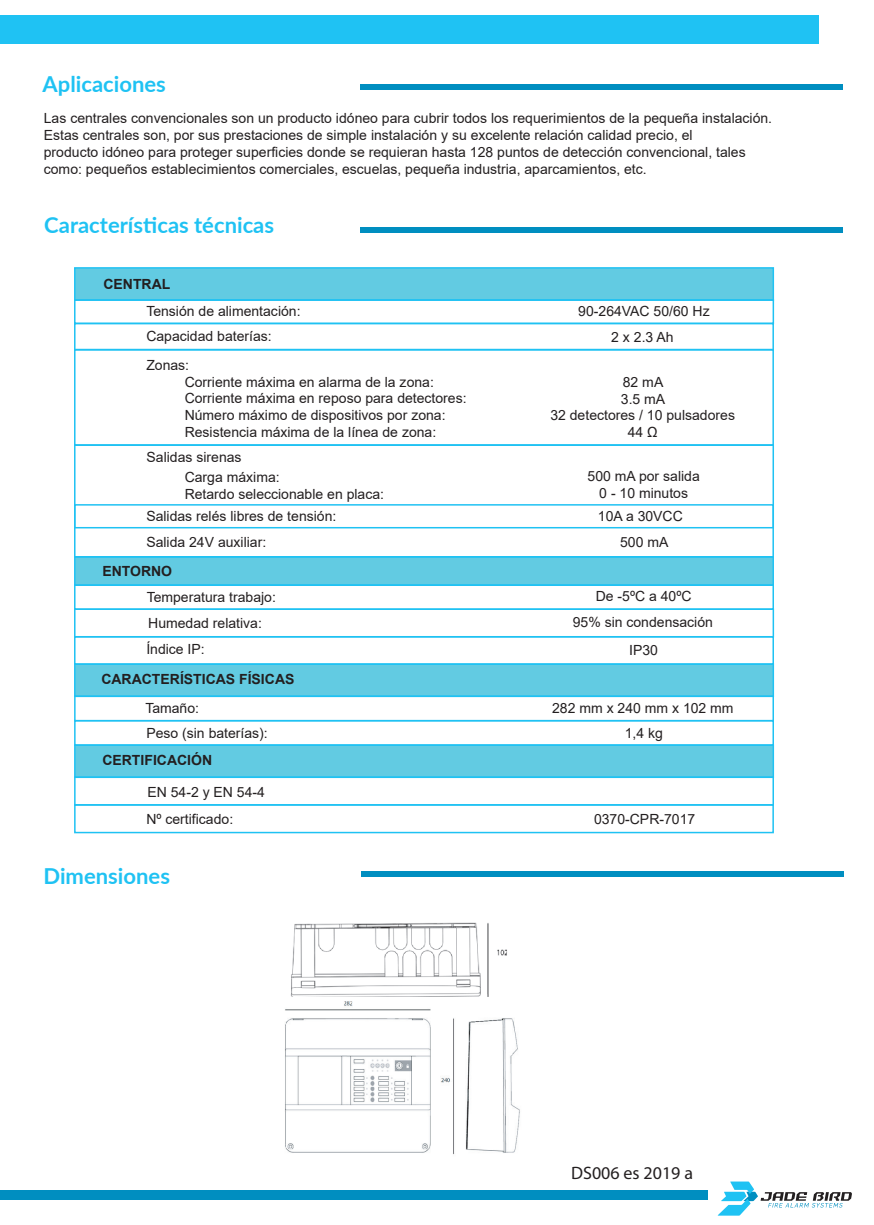
<style>
.page{position:relative;width:874px;height:1225px;background:#fff}
.page>*{position:absolute;margin:0;border:0;box-sizing:border-box;transform-origin:0 0}
.t1{font:700 22px "Lato";color:#1fc2f3}
.t2{font:18px "Myriad Pro";color:#231f20}
.t3{font:14px/16.8px "Arial";color:#231f20}
.t4{font:700 14px "Arial";color:#231f20}
</style>
<div class="page">
<div style="left:74px;top:663px;width:699px;height:34px;background:#62cbe2"></div>
<div style="left:74px;top:744px;width:699px;height:34px;background:#62cbe2"></div>
<div style="left:74px;top:556px;width:699px;height:30px;background:#62cbe2;border:2px solid #21c2f3"></div>
<div style="left:0;top:15px;width:818px;height:28px;background:#1fc2f3"></div>
<div style="left:360px;top:84px;width:482px;height:6px;background:#008ec0"></div>
<div style="left:360px;top:227px;width:482px;height:5px;background:#008ec0"></div>
<div style="left:74px;top:267px;width:699px;height:34px;background:#62cbe2;border:2px solid #21c2f3"></div>
<div style="left:74px;top:299px;width:699px;height:25px;border:2px solid #1fc2f3"></div>
<div style="left:74px;top:323px;width:699px;height:28px;border:2px solid #1fc2f3"></div>
<div style="left:74px;top:349px;width:699px;height:97px;border:2px solid #1fc2f3"></div>
<div style="left:74px;top:444px;width:699px;height:84px;border:2px solid #1fc2f3"></div>
<div style="left:74px;top:504px;width:699px;height:53px;border:2px solid #1fc2f3"></div>
<div style="left:74px;top:584px;width:699px;height:26px;border:2px solid #1fc2f3"></div>
<div style="left:74px;top:608px;width:699px;height:29px;border:2px solid #1fc2f3"></div>
<div style="left:74px;top:695px;width:699px;height:26px;border:2px solid #1fc2f3"></div>
<div style="left:361px;top:871px;width:482px;height:6px;background:#008ec0"></div>
<div style="left:0;top:1190px;width:707px;height:10px;background:#008ec0"></div>
<svg style="left:718px;top:1181px;width:133px;height:34px"></svg>
<img style="left:285px;top:922px;width:235px;height:233px">
<div style="left:74px;top:636px;width:699px;height:29px;border:2px solid #1fc2f3"></div>
<div style="left:74px;top:804px;width:699px;height:29px;border:2px solid #1fc2f3"></div>
<div style="left:74px;top:776px;width:699px;height:29px;border:2px solid #1fc2f3"></div>
<div style="left:74px;top:720px;width:699px;height:26px;border:2px solid #1fc2f3"></div>
<h1 class="t1" style="left:43px;top:68px;width:125px">Aplicaciones</h1>
<p class="t3" style="left:44px;top:110px;width:729px">Las centrales convencionales son un producto idóneo para cubrir todos los requerimientos de la pequeña instalación.<br>Estas centrales son, por sus prestaciones de simple instalación y su excelente relación calidad precio, el<br>producto idóneo para proteger superficies donde se requieran hasta 128 puntos de detección convencional, tales como: pequeños establecimientos comerciales, escuelas, pequeña industria, aparcamientos, etc.</p>
<h1 class="t1" style="left:44px;top:209px;width:231px">Características técnicas</h1>
<p class="t4" style="left:103px;top:274px;width:68px">CENTRAL</p>
<p class="t3" style="left:146px;top:303px;width:156px">Tensión de alimentación:</p>
<p class="t3" style="left:578px;top:303px;width:133px">90-264VAC 50/60 Hz</p>
<p class="t3" style="left:146px;top:327px;width:127px">Capacidad baterías:</p>
<p class="t3" style="left:611px;top:328px;width:64px">2 x 2.3 Ah</p>
<p class="t3" style="left:185px;top:356px;width:283px;text-indent:-38px">Zonas:<br>Corriente máxima en alarma de la zona:<br>Corriente máxima en reposo para detectores:<br>Número máximo de dispositivos por zona:<br>Resistencia máxima de la línea de zona:</p>
<p class="t3" style="left:550px;top:373px;width:186px;text-align:center">82 mA<br>3.5 mA<br>32 detectores / 10 pulsadores<br>44 Ω</p>
<p class="t3" style="left:146px;top:449px;width:96px">Salidas sirenas</p>
<p class="t3" style="left:185px;top:469px;width:201px">Carga máxima:<br>Retardo seleccionable en placa:</p>
<p class="t3" style="left:587px;top:468px;width:114px;text-align:center">500 mA por salida<br>0 - 10 minutos</p>
<p class="t3" style="left:146px;top:507px;width:191px">Salidas relés libres de tensión:</p>
<p class="t3" style="left:597px;top:508px;width:86px">10A a 30VCC</p>
<p class="t3" style="left:146px;top:533px;width:121px">Salida 24V auxiliar:</p>
<p class="t3" style="left:619px;top:533px;width:50px">500 mA</p>
<p class="t4" style="left:102px;top:561px;width:71px">ENTORNO</p>
<p class="t3" style="left:147px;top:588px;width:131px">Temperatura trabajo:</p>
<p class="t3" style="left:595px;top:588px;width:97px">De -5ºC a 40ºC</p>
<p class="t3" style="left:148px;top:614px;width:115px">Humedad relativa:</p>
<p class="t3" style="left:572px;top:613px;width:142px">95% sin condensación</p>
<p class="t3" style="left:146px;top:641px;width:60px">Índice IP:</p>
<p class="t3" style="left:628px;top:642px;width:30px">IP30</p>
<p class="t4" style="left:101px;top:669px;width:194px">CARACTERÍSTICAS FÍSICAS</p>
<p class="t3" style="left:145px;top:699px;width:55px">Tamaño:</p>
<p class="t3" style="left:552px;top:699px;width:183px">282 mm x 240 mm x 102 mm</p>
<p class="t3" style="left:146px;top:724px;width:123px">Peso (sin baterías):</p>
<p class="t3" style="left:624px;top:725px;width:40px">1,4 kg</p>
<p class="t4" style="left:102px;top:750px;width:111px">CERTIFICACIÓN</p>
<p class="t3" style="left:147px;top:783px;width:119px">EN 54-2 y EN 54-4</p>
<p class="t3" style="left:146px;top:810px;width:88px">Nº certificado:</p>
<h1 class="t1" style="left:43px;top:860px;width:128px">Dimensiones</h1>
<p class="t3" style="left:593px;top:810px;width:103px">0370-CPR-7017</p>
<p class="t2" style="left:571px;top:1162px;width:123px">DS006 es 2019 a</p>
</div>
